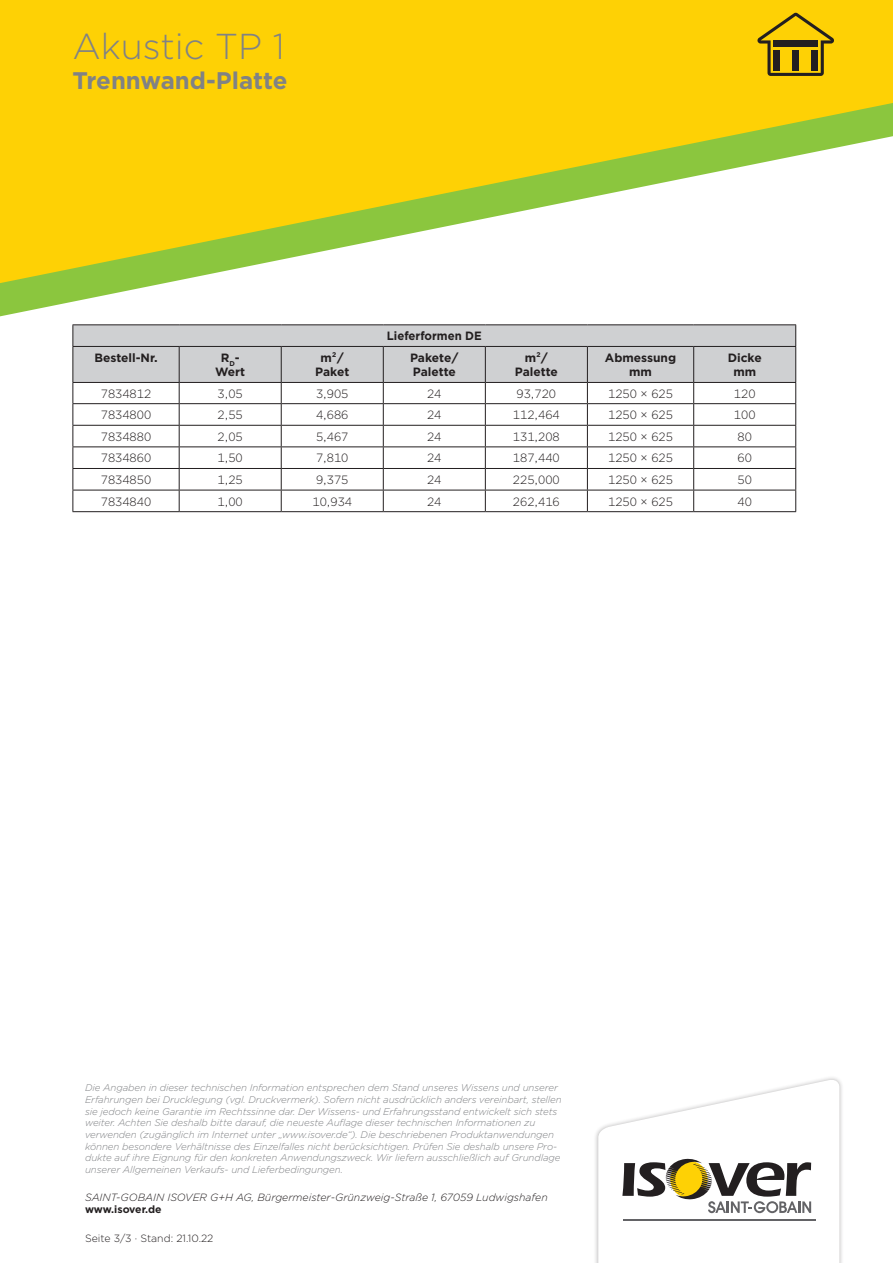
<style>
.page{position:relative;width:893px;height:1263px;background:#fff}
.page>*{position:absolute;margin:0;border:0;box-sizing:border-box;transform-origin:0 0}
.IDE_Product_Name{font:300 36px "Gotham";color:#808285}
.IDE_Product_Subtitle{font:700 24px "Gotham";color:#808285}
.column_header_2_colu{font:700 12px/14.4px "Gotham";color:#231f20;text-align:center}
.column_6{font:300 12px "Gotham";color:#231f20}
.column_1{font:300 12px "Gotham";color:#231f20}
.column_5{font:300 12px "Gotham";color:#231f20}
.column_3{font:300 12px "Gotham";color:#231f20}
.column_2{font:300 12px "Gotham";color:#231f20}
.column_header_1_colu{font:700 12px "Gotham";color:#231f20;scale:.95 1}
.column_7{font:300 12px "Gotham";color:#231f20}
.column_4{font:300 12px "Gotham";color:#231f20}
.t1{font:italic 300 10.5px "Gotham";color:#231f20}
.t2{font:300 10.5px "Gotham";color:#231f20}
.www_de{font:700 10.5px "Gotham";letter-spacing:-.005em;color:#231f20}
.t3{font:italic 300 9.75px/11.7px "Gotham";letter-spacing:-.01em;color:#808285}
</style>
<div class="page">
<div style="left:594px;top:1075px;width:250px;height:188px;background:#231f20;opacity:.3"></div>
<svg style="left:598px;top:1078px;width:241px;height:185px"></svg>
<svg style="left:0;top:286px;width:150px;height:30px"></svg>
<hr style="left:72px;top:511px;width:107px;height:1px;background:#231f20">
<hr style="left:179px;top:511px;width:102px;height:1px;background:#231f20">
<hr style="left:281px;top:511px;width:102px;height:1px;background:#231f20">
<hr style="left:383px;top:511px;width:102px;height:1px;background:#231f20">
<hr style="left:485px;top:511px;width:102px;height:1px;background:#231f20">
<hr style="left:587px;top:511px;width:107px;height:1px;background:#231f20">
<hr style="left:694px;top:511px;width:102px;height:1px;background:#231f20">
<hr style="left:72px;top:324px;width:107px;height:1px;background:#231f20">
<hr style="left:179px;top:324px;width:102px;height:1px;background:#231f20">
<hr style="left:281px;top:324px;width:102px;height:1px;background:#231f20">
<hr style="left:383px;top:324px;width:102px;height:1px;background:#231f20">
<hr style="left:485px;top:324px;width:102px;height:1px;background:#231f20">
<hr style="left:587px;top:324px;width:107px;height:1px;background:#231f20">
<hr style="left:694px;top:324px;width:102px;height:1px;background:#231f20">
<svg style="left:72px;top:325px;width:724px;height:186px"></svg>
<hr style="left:72px;top:346px;width:107px;height:1px;background:#231f20">
<hr style="left:72px;top:347px;width:1px;height:35px;background:#231f20">
<hr style="left:72px;top:382px;width:107px;height:1px;background:#231f20">
<hr style="left:179px;top:346px;width:102px;height:1px;background:#231f20">
<hr style="left:179px;top:347px;width:1px;height:35px;background:#231f20">
<hr style="left:179px;top:382px;width:102px;height:1px;background:#231f20">
<hr style="left:281px;top:346px;width:102px;height:1px;background:#231f20">
<hr style="left:281px;top:347px;width:1px;height:35px;background:#231f20">
<hr style="left:281px;top:382px;width:102px;height:1px;background:#231f20">
<hr style="left:383px;top:346px;width:102px;height:1px;background:#231f20">
<hr style="left:383px;top:347px;width:1px;height:35px;background:#231f20">
<hr style="left:383px;top:382px;width:102px;height:1px;background:#231f20">
<hr style="left:485px;top:346px;width:102px;height:1px;background:#231f20">
<hr style="left:485px;top:347px;width:1px;height:35px;background:#231f20">
<hr style="left:485px;top:382px;width:102px;height:1px;background:#231f20">
<hr style="left:587px;top:346px;width:107px;height:1px;background:#231f20">
<hr style="left:587px;top:347px;width:1px;height:35px;background:#231f20">
<hr style="left:587px;top:382px;width:107px;height:1px;background:#231f20">
<hr style="left:694px;top:346px;width:102px;height:1px;background:#231f20">
<hr style="left:693px;top:347px;width:1px;height:35px;background:#231f20">
<hr style="left:795px;top:347px;width:1px;height:35px;background:#231f20">
<hr style="left:694px;top:382px;width:102px;height:1px;background:#231f20">
<svg style="left:0;top:0;width:893px;height:286px;fill:#fed105"></svg>
<svg style="left:757px;top:13px;width:77px;height:63px;background:#d7b109"></svg>
<div style="left:773px;top:50px;width:7px;height:20px;background:#231f20"></div>
<div style="left:792px;top:50px;width:7px;height:20px;background:#231f20"></div>
<div style="left:811px;top:50px;width:7px;height:20px;background:#231f20"></div>
<div style="left:773px;top:40px;width:45px;height:7px;background:#231f20"></div>
<p class="IDE_Product_Name" style="left:72px;top:23px;width:214px">Akustic TP 1</p>
<p class="IDE_Product_Subtitle" style="left:72px;top:64px;width:217px">Trennwand-Platte</p>
<p class="column_header_1_colu" style="left:387px;top:328px;width:101px">Lieferformen DE</p>
<p class="column_header_2_colu" style="left:94px;top:350px;width:65px">Bestell-Nr.</p>
<p class="column_header_2_colu" style="left:215px;top:350px;width:32px">R<sub>D</sub>-<br>Wert</p>
<p class="column_header_2_colu" style="left:315px;top:350px;width:36px">m²/<br>Paket</p>
<p class="column_header_2_colu" style="left:410px;top:350px;width:50px;text-align:left">Pakete/<br>Palette</p>
<p class="column_header_2_colu" style="left:515px;top:350px;width:45px">m²/<br>Palette</p>
<p class="column_header_2_colu" style="left:605px;top:350px;width:73px">Abmessung mm</p>
<p class="column_header_2_colu" style="left:728px;top:350px;width:36px">Dicke mm</p>
<p class="column_1" style="left:101px;top:386px;width:52px">7834812</p>
<p class="column_2" style="left:218px;top:386px;width:27px">3,05</p>
<p class="column_3" style="left:316px;top:386px;width:34px">3,905</p>
<p class="column_4" style="left:427px;top:386px;width:16px">24</p>
<p class="column_5" style="left:517px;top:386px;width:41px">93,720</p>
<p class="column_6" style="left:608px;top:386px;width:66px">1250 × 625</p>
<p class="column_7" style="left:734px;top:386px;width:23px">120</p>
<p class="column_1" style="left:101px;top:407px;width:52px">7834800</p>
<p class="column_2" style="left:218px;top:407px;width:27px">2,55</p>
<p class="column_3" style="left:316px;top:407px;width:34px">4,686</p>
<p class="column_4" style="left:427px;top:407px;width:16px">24</p>
<p class="column_5" style="left:513px;top:407px;width:48px">112,464</p>
<p class="column_6" style="left:608px;top:407px;width:66px">1250 × 625</p>
<p class="column_7" style="left:734px;top:407px;width:23px">100</p>
<p class="column_1" style="left:101px;top:429px;width:52px">7834880</p>
<p class="column_2" style="left:218px;top:429px;width:27px">2,05</p>
<p class="column_3" style="left:316px;top:429px;width:34px">5,467</p>
<p class="column_4" style="left:427px;top:429px;width:16px">24</p>
<p class="column_5" style="left:513px;top:429px;width:48px">131,208</p>
<p class="column_6" style="left:608px;top:429px;width:66px">1250 × 625</p>
<p class="column_7" style="left:737px;top:429px;width:16px">80</p>
<p class="column_1" style="left:101px;top:451px;width:52px">7834860</p>
<p class="column_2" style="left:218px;top:451px;width:27px">1,50</p>
<p class="column_3" style="left:316px;top:451px;width:34px">7,810</p>
<p class="column_4" style="left:427px;top:451px;width:16px">24</p>
<p class="column_5" style="left:513px;top:451px;width:48px">187,440</p>
<p class="column_6" style="left:608px;top:451px;width:66px">1250 × 625</p>
<p class="column_7" style="left:737px;top:451px;width:16px">60</p>
<p class="column_1" style="left:101px;top:472px;width:52px">7834850</p>
<p class="column_2" style="left:218px;top:472px;width:27px">1,25</p>
<p class="column_3" style="left:316px;top:472px;width:34px">9,375</p>
<p class="column_4" style="left:427px;top:472px;width:16px">24</p>
<p class="column_5" style="left:513px;top:472px;width:48px">225,000</p>
<p class="column_6" style="left:608px;top:472px;width:66px">1250 × 625</p>
<p class="column_7" style="left:737px;top:472px;width:16px">50</p>
<p class="column_1" style="left:101px;top:494px;width:52px">7834840</p>
<p class="column_2" style="left:218px;top:494px;width:27px">1,00</p>
<p class="column_3" style="left:312px;top:494px;width:41px">10,934</p>
<p class="column_4" style="left:427px;top:494px;width:16px">24</p>
<p class="column_5" style="left:513px;top:494px;width:48px">262,416</p>
<p class="column_6" style="left:608px;top:494px;width:66px">1250 × 625</p>
<p class="column_7" style="left:737px;top:494px;width:16px">40</p>
<p class="t3" style="left:85px;top:1081px;width:478px">Die Angaben in dieser technischen Information entsprechen dem Stand unseres Wissens und unserer Erfahrungen bei Drucklegung (vgl. Druckvermerk). Sofern nicht ausdrücklich anders vereinbart, stellen sie jedoch keine Garantie im Rechtssinne dar. Der Wissens- und Erfahrungsstand entwickelt sich stets weiter. Achten Sie deshalb bitte darauf, die neueste Auflage dieser technischen Informationen zu verwenden (zugänglich im Internet unter „www.isover.de“). Die beschriebenen Produktanwendungen können besondere Verhältnisse des Einzelfalles nicht berücksichtigen. Prüfen Sie deshalb unsere Pro&shy;dukte auf ihre Eignung für den konkreten Anwendungszweck. Wir liefern ausschließlich auf Grundlage unserer Allgemeinen Verkaufs- und Lieferbedingungen.</p>
<p class="t1" style="left:85px;top:1190px;width:464px">SAINT-GOBAIN ISOVER G+H AG, Bürgermeister-Grünzweig-Straße 1, 67059 Ludwigshafen</p>
<p class="t2" style="left:85px;top:1231px;width:130px">Seite 3/3 · Stand: 21.10.22</p>
<p class="www_de" style="left:85px;top:1202px;width:78px">www.isover.de</p>
</div>
